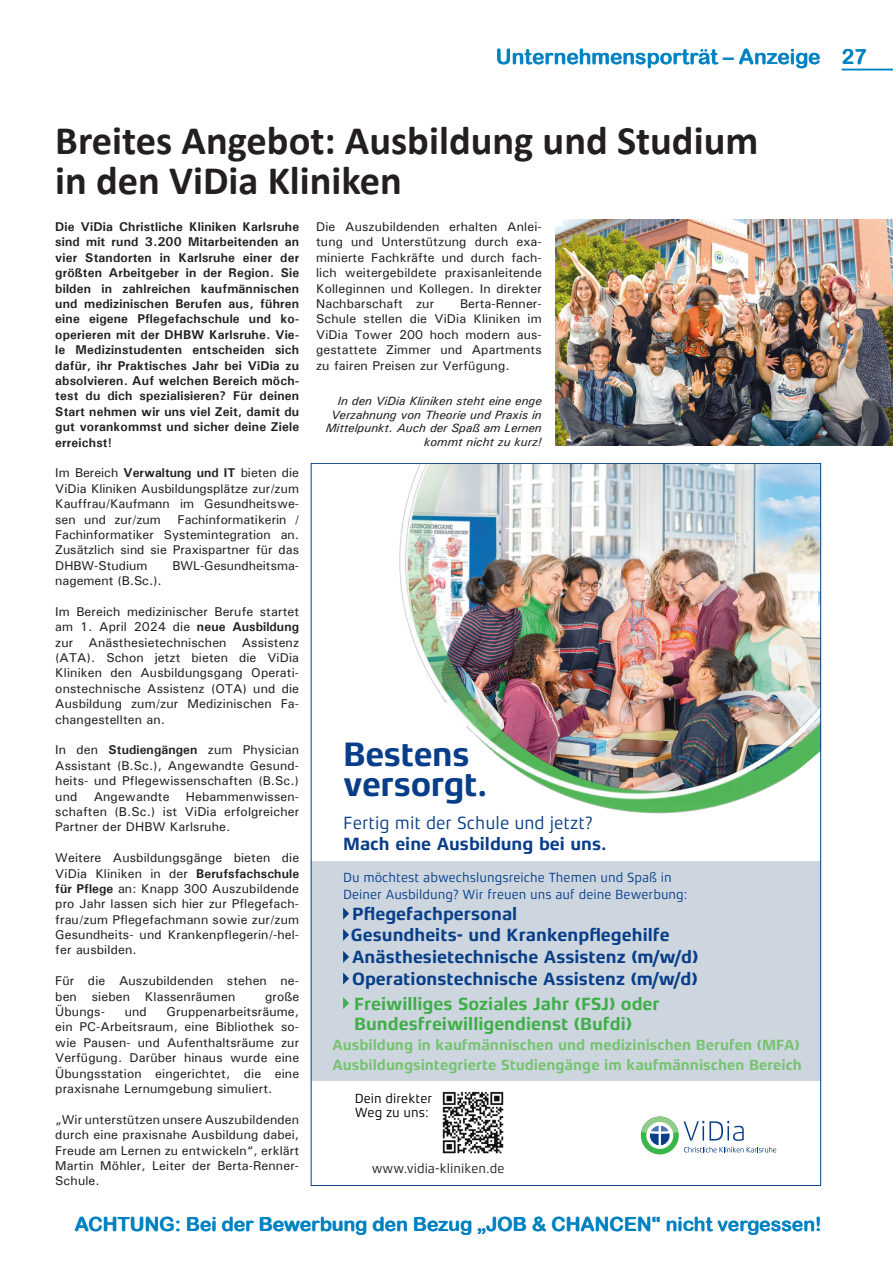
<style>
.page{position:relative;width:893px;height:1263px;background:#fff}
.page>*{position:absolute;margin:0;border:0;box-sizing:border-box;transform-origin:0 0}
.t1{font:700 40.5px/40.5px "Calibri";color:#231f20}
.t2{font:700 34.5px/30px "Xenois Sans Pro";letter-spacing:-.015em;color:#083e89}
.t3{font:21px "Arial Rounded MT Bold";color:#0082c3}
.t4{font:19.5px "Arial Rounded MT Bold";color:#0082c3}
.t5{font:700 18px/21.6px "Xenois Sans Pro";color:#083e89}
.t6{font:700 18px/19.5px "Xenois Sans Pro";color:#40ae49}
.t7{font:18px "Xenois Sans Pro";color:#083e89}
.t8{font:700 15px/20.2px "Xenois Sans Pro";color:#75c370}
.t9{font:13.5px/16.2px "Xenois Sans Pro";color:#083e89}
.t10{font:13.5px/13.5px "Xenois Sans Pro";color:#000}
.t11{font:13.5px "Xenois Sans Pro";color:#231f20}
.t12{font:500 12.75px/15.5px "Univers";letter-spacing:.01em;color:#231f20;text-align:justify}
.t13{font:700 12.75px/15.5px "Univers";letter-spacing:.015em;color:#231f20;text-align:justify}
.t14{font:italic 500 12px/13.5px "Univers";color:#231f20;text-align:right}
.s1{font-weight:700}
</style>
<div class="page">
<img style="left:555px;top:220px;width:338px;height:226px">
<hr style="left:842px;top:69px;width:51px;height:1px;background:#0082c3">
<div style="left:311px;top:861px;width:510px;height:219px;background:#cdd6df"></div>
<div style="left:641px;top:1116px;width:38px;height:38px;background:#3ab54a;border-radius:50%"></div>
<svg style="left:646px;top:1122px;width:27px;height:27px"></svg>
<svg style="left:641px;top:1116px;width:37px;height:29px"></svg>
<svg style="left:684px;top:1121px;width:60px;height:20px"></svg>
<svg style="left:684px;top:1147px;width:92px;height:5px"></svg>
<img style="left:442px;top:1091px;width:62px;height:63px">
<svg style="left:343px;top:997px;width:6px;height:12px"></svg>
<svg style="left:343px;top:929px;width:6px;height:12px"></svg>
<svg style="left:343px;top:951px;width:6px;height:12px"></svg>
<svg style="left:343px;top:972px;width:6px;height:12px"></svg>
<img style="left:343px;top:465px;width:476px;height:451px">
<h3 class="t3" style="left:496px;top:44px;width:326px">Unternehmensporträt – Anzeige</h3>
<h3 class="t3" style="left:842px;top:44px;width:26px">27</h3>
<h1 class="t1" style="left:55px;top:118px;width:705px">Breites Angebot: Ausbildung und Studium in den ViDia Kliniken</h1>
<p class="t12" style="left:316px;top:219px;width:227px">Die Auszubildenden erhalten Anlei&shy;tung und Unterstützung durch exa&shy;minierte Fachkräfte und durch fach&shy;lich weitergebildete praxisanleitende Kolleginnen und Kollegen. In direkter Nachbarschaft zur</p>
<p class="t13" style="left:55px;top:219px;width:245px">Die ViDia Christliche Kliniken Karlsruhe sind mit rund 3.200 Mitarbeitenden an vier Standorten in Karlsruhe einer der größten Arbeitgeber in der Region. Sie bilden in zahlreichen kaufmännischen und medizinischen Berufen aus, führen eine eigene Pflegefachschule und ko&shy;operieren mit der DHBW Karlsruhe. Vie&shy;le Medizinstudenten entscheiden sich dafür, ihr Praktisches Jahr bei ViDia zu absolvieren. Auf welchen Bereich möch&shy;test du dich spezialisieren? Für deinen Start nehmen wir uns viel Zeit, damit du gut vorankommst und sicher deine Ziele erreichst!</p>
<p class="t12" style="left:55px;top:465px;width:245px">Im Bereich <span class="s1">Verwaltung und IT</span> bieten die ViDia Kliniken Ausbildungsplätze zur/zum Kauffrau/Kaufmann im Gesundheitswe&shy;sen und zur/zum</p>
<p class="t12" style="left:316px;top:296px;width:227px;text-indent:144px">Berta-Renner-Schule stellen die ViDia Kliniken im ViDia Tower 200 hoch modern aus&shy;gestattete Zimmer und Apartments zu fairen Preisen zur Verfügung.</p>
<p class="t14" style="left:326px;top:394px;width:218px">In den ViDia Kliniken steht eine enge<br>Verzahnung von Theorie und Praxis in<br>Mittelpunkt. Auch der Spaß am Lernen kommt nicht zu kurz!</p>
<p class="t12" style="left:55px;top:511px;width:245px;text-indent:122px">Fachinformatikerin / Fachinformatiker Systemintegration an.<br>Zusätzlich sind sie Praxispartner für das DHBW-Studium</p>
<p class="t12" style="left:173px;top:557px;width:128px">BWL-Gesundheitsma-</p>
<p class="t12" style="left:55px;top:573px;width:108px">nagement (B.Sc.).</p>
<p class="t12" style="left:55px;top:603px;width:245px">Im Bereich medizinischer Berufe startet am 1. April 2024 die <span class="s1">neue Ausbildung </span>zur Anästhesietechnischen Assistenz (ATA). Schon jetzt bieten die ViDia Kliniken den Ausbildungsgang Operati&shy;onstechnische Assistenz (OTA) und die Ausbildung zum/zur Medizinischen Fa&shy;changestellten an.</p>
<p class="t12" style="left:55px;top:742px;width:245px">In den <span class="s1">Studiengängen</span> zum Physician Assistant (B.Sc.), Angewandte Gesund&shy;heits- und Pflegewissenschaften (B.Sc.) und</p>
<p class="t12" style="left:55px;top:788px;width:245px;text-indent:131px">Hebammenwissen&shy;schaften (B.Sc.) ist ViDia erfolgreicher Partner der DHBW Karlsruhe.</p>
<p class="t12" style="left:55px;top:850px;width:245px">Weitere Ausbildungsgänge bieten die ViDia Kliniken in der <span class="s1">Berufsfachschule für Pflege</span> an: Knapp 300 Auszubildende pro Jahr lassen sich hier zur Pflegefach&shy;frau/zum Pflegefachmann sowie zur/zum Gesundheits- und Krankenpflegerin/-hel&shy;fer ausbilden.</p>
<p class="t12" style="left:55px;top:973px;width:245px">Für die Auszubildenden stehen ne&shy;ben sieben Klassenräumen</p>
<p class="t12" style="left:94px;top:788px;width:77px">Angewandte</p>
<p class="t12" style="left:265px;top:988px;width:36px">große</p>
<p class="t12" style="left:55px;top:1003px;width:51px">Übungs-</p>
<p class="t12" style="left:125px;top:1003px;width:24px">und</p>
<p class="t12" style="left:55px;top:1003px;width:245px;text-indent:111px">Gruppenarbeitsräume, ein PC-Arbeitsraum, eine Bibliothek so&shy;wie Pausen- und Aufenthaltsräume zur Verfügung. Darüber hinaus wurde eine Übungsstation eingerichtet, die eine praxisnahe Lernumgebung simuliert.</p>
<p class="t12" style="left:55px;top:1111px;width:245px">„Wir unterstützen unsere Auszubildenden durch eine praxisnahe Ausbildung dabei, Freude am Lernen zu entwickeln“, erklärt Martin Möhler, Leiter der Berta-Renner-Schule.</p>
<h2 class="t2" style="left:343px;top:739px;width:146px">Bestens versorgt.</h2>
<h3 class="t7" style="left:343px;top:812px;width:251px">Fertig mit der Schule und jetzt?</h3>
<h3 class="t5" style="left:343px;top:833px;width:265px">Mach eine Ausbildung bei uns.</h3>
<p class="t9" style="left:343px;top:870px;width:346px">Du möchtest abwechslungsreiche Themen und Spaß in<br>Deiner Ausbildung? Wir freuen uns auf deine Bewerbung:</p>
<h3 class="t5" style="left:351px;top:902px;width:320px">Pflegefachpersonal<br>Gesundheits- und Krankenpflegehilfe</h3>
<h3 class="t5" style="left:352px;top:946px;width:348px">Anästhesietechnische Assistenz (m/w/d)<br>Operationstechnische Assistenz (m/w/d)</h3>
<h3 class="t6" style="left:354px;top:994px;width:307px">Freiwilliges Soziales Jahr (FSJ) oder<br>Bundesfreiwilligendienst (Bufdi)</h3>
<p class="t8" style="left:333px;top:1035px;width:471px">Ausbildung in kaufmännischen und medizinischen Berufen (MFA)<br>Ausbildungsintegrierte Studiengänge im kaufmännischen Bereich</p>
<p class="t10" style="left:355px;top:1092px;width:79px">Dein direkter<br>Weg zu uns:</p>
<p class="t11" style="left:372px;top:1161px;width:134px">www.vidia-kliniken.de</p>
<h3 class="t4" style="left:75px;top:1212px;width:749px">ACHTUNG: Bei der Bewerbung den Bezug „JOB &amp; CHANCEN" nicht vergessen!</h3>
<h3 class="t4" style="left:652px;top:1212px;width:10px">“</h3>
</div>
